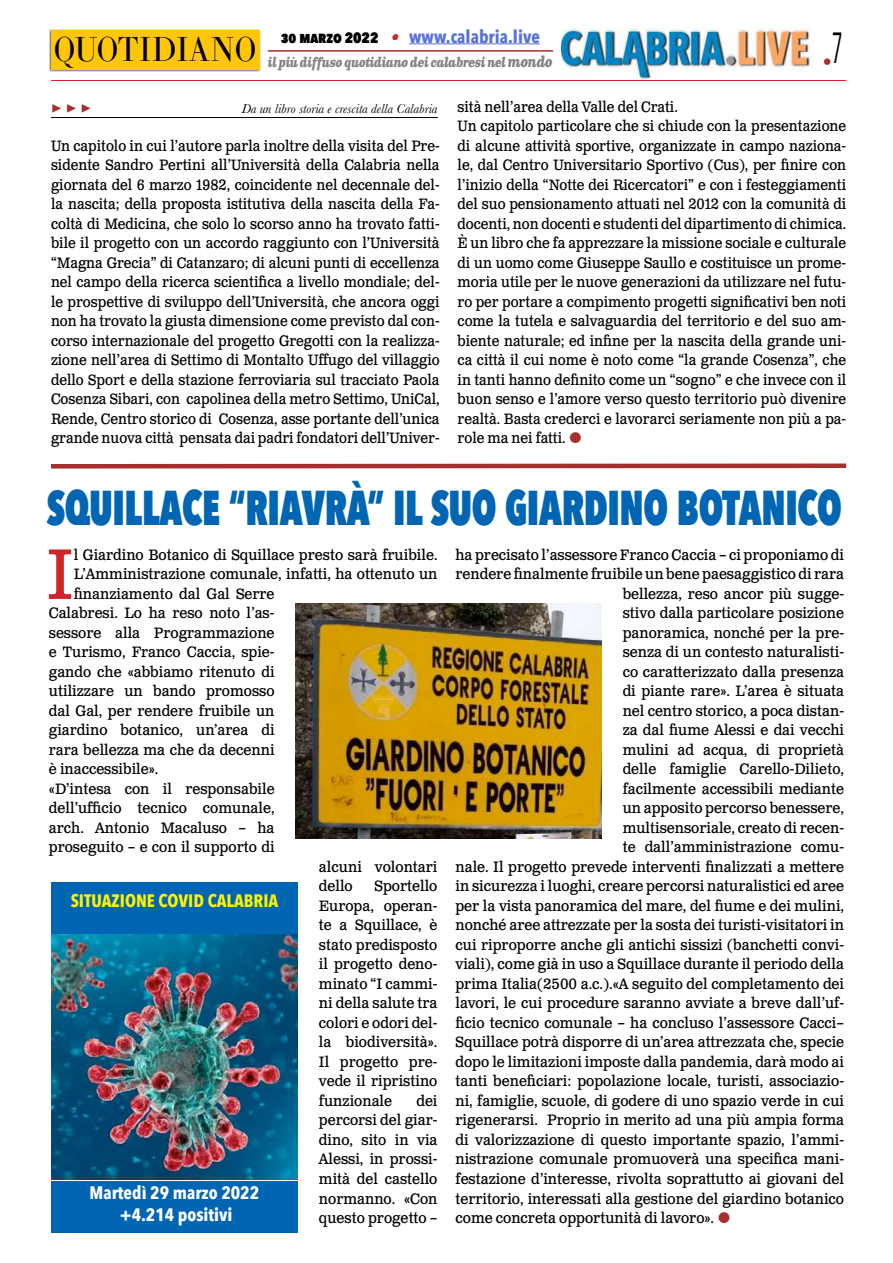
<style>
.page{position:relative;width:893px;height:1263px;background:#fff}
.page>*{position:absolute;margin:0;border:0;box-sizing:border-box;transform-origin:0 0}
.t1{font:71.25px "Clarendon Text Pro";color:#d2232a;scale:.93 1}
.t2{font:800 48.75px "Avenir Next Condensed";letter-spacing:-.01em;color:#0066b3;scale:.79 1}
.t3{font:34.2px "LTC Bodoni 175 Pro";color:#000;scale:.88 1}
.t4{font:700 18px/21.6px "Avenir Next Condensed";color:#fff;text-align:center}
.t5{font:700 18px "Avenir Next Condensed";color:#5972db}
.t6{font:700 18px "Avenir Next Condensed";color:#fff200}
.t7{font:700 18px "Minion Pro";color:#a62f2c}
.t8{font:18px "Avenir Next Condensed";color:#a62f2c}
.t9{font:15px/19.5px "Clarendon Text Pro";color:#000;text-align:justify;scale:.93 1}
.t10{font:15px/19.5px "Clarendon Text Pro";color:#000;text-align:justify;scale:.9 1}
.t11{font:italic 700 13.5px "Clarendon Text Pro";letter-spacing:-.05em;color:#808285;scale:.79 1}
.t12{font:italic 13.5px "Baskerville";color:#000}
.s1{font-weight:800;font-size:15px;color:#000}
.s2{font-family:"Clarendon Text Pro";font-style:italic;font-size:16.5px;color:#ce242b}
.s3{font-size:15px}
</style>
<div class="page">
<img style="left:561px;top:28px;width:252px;height:52px">
<hr style="left:51px;top:80px;width:795px;height:1px;background:#d2232a">
<div style="left:49px;top:29px;width:212px;height:43px;background:#000;opacity:.75"></div>
<div style="left:51px;top:31px;width:208px;height:39px;background:#ffc60a"></div>
<hr style="left:409px;top:43px;width:131px;height:1px;background:#5972db">
<hr style="left:268px;top:50px;width:285px;height:2px;background:#a62f2c">
<hr style="left:51px;top:117px;width:387px;height:1px;background:#000">
<svg style="left:51px;top:463px;width:796px;height:6px;background:#bc6260"></svg>
<img style="left:51px;top:933px;width:247px;height:246px">
<div style="left:51px;top:882px;width:247px;height:51px;background:#0066b3"></div>
<div style="left:51px;top:1181px;width:247px;height:52px;background:#0066b3"></div>
<img style="left:296px;top:604px;width:305px;height:234px">
<h3 class="t3" style="left:54px;top:27px;width:232px">QUOTIDIANO</h3>
<p class="t5" style="left:281px;top:25px;width:261px"><span class="s1">30 marzo 2022</span> <span class="s2">•</span> www.calabria.live</p>
<p class="t11" style="left:268px;top:53px;width:362px">il più diffuso quotidiano dei calabresi nel <span class="s3">mondo</span></p>
<p class="t8" style="left:823px;top:46px;width:22px">•<sup>7</sup></p>
<p class="t7" style="left:51px;top:95px;width:42px">▶ ▶ ▶</p>
<p class="t12" style="left:242px;top:100px;width:197px">Da un libro storia e crescita della Calabria</p>
<p class="t10" style="left:51px;top:136px;width:433px">Un capitolo in cui l’autore parla inoltre della visita del Pre&shy;sidente Sandro Pertini all’Università della Calabria nella giornata del 6 marzo 1982, coincidente nel decennale del&shy;la nascita; della proposta istitutiva della nascita della Fa&shy;coltà di Medicina, che solo lo scorso anno ha trovato fatti&shy;bile il progetto con un accordo raggiunto con l’Università “Magna Grecia” di Catanzaro; di alcuni punti di eccellenza nel campo della ricerca scientifica a livello mondiale; del&shy;le prospettive di sviluppo dell’Università, che ancora oggi non ha trovato la giusta dimensione come previsto dal con&shy;corso internazionale del progetto Gregotti con la realizza&shy;zione nell’area di Settimo di Montalto Uffugo del villaggio dello Sport e della stazione ferroviaria sul tracciato Paola Cosenza Sibari, con capolinea della metro Settimo, UniCal, Rende, Centro storico di Cosenza, asse portante dell’unica grande nuova città pensata dai padri fondatori dell’Univer-</p>
<p class="t10" style="left:458px;top:97px;width:433px;text-align:left">sità nell’area della Valle del Crati.<br>Un capitolo particolare che si chiude con la presentazione di alcune attività sportive, organizzate in campo naziona&shy;le, dal Centro Universitario Sportivo (Cus), per finire con l’inizio della “Notte dei Ricercatori” e con i festeggiamenti del suo pensionamento attuati nel 2012 con la comunità di docenti, non docenti e studenti del dipartimento di chimica.<br>È un libro che fa apprezzare la missione sociale e culturale di un uomo come Giuseppe Saullo e costituisce un prome&shy;moria utile per le nuove generazioni da utilizzare nel futu&shy;ro per portare a compimento progetti significativi ben noti come la tutela e salvaguardia del territorio e del suo am&shy;biente naturale; ed infine per la nascita della grande uni&shy;ca città il cui nome è noto come “la grande Cosenza”, che in tanti hanno definito come un “sogno” e che invece con il buon senso e l’amore verso questo territorio può divenire realtà. Basta crederci e lavorarci seriamente non più a pa&shy;role ma nei fatti.</p>
<h2 class="t2" style="left:47px;top:477px;width:1008px">SQUILLACE “RIAVRÀ” IL SUO GIARDINO BOTANICO</h2>
<h1 class="t1" style="left:46px;top:531px;width:31px">I</h1>
<p class="t9" style="left:74px;top:546px;width:393px">l Giardino Botanico di Squillace presto sarà fruibile.</p>
<p class="t9" style="left:455px;top:546px;width:419px">ha precisato l’assessore Franco Caccia – ci proponiamo di</p>
<p class="t9" style="left:455px;top:565px;width:419px">rendere finalmente fruibile un bene paesaggistico di rara</p>
<p class="t9" style="left:623px;top:585px;width:240px">bellezza, reso ancor più sugge-</p>
<p class="t9" style="left:623px;top:604px;width:240px">stivo dalla particolare posizione</p>
<p class="t9" style="left:623px;top:624px;width:240px">panoramica, nonché per la pre-</p>
<p class="t9" style="left:623px;top:643px;width:240px">senza di un contesto naturalisti-</p>
<p class="t9" style="left:623px;top:663px;width:240px">co caratterizzato dalla presenza</p>
<p class="t9" style="left:623px;top:682px;width:240px">di piante rare». L’area è situata</p>
<p class="t9" style="left:623px;top:702px;width:240px">nel centro storico, a poca distan-</p>
<p class="t9" style="left:623px;top:721px;width:240px">za dal fiume Alessi e dai vecchi</p>
<p class="t9" style="left:623px;top:741px;width:240px">mulini ad acqua, di proprietà</p>
<p class="t9" style="left:623px;top:760px;width:240px">delle famiglie Carello-Dilieto,</p>
<p class="t9" style="left:623px;top:780px;width:240px">facilmente accessibili mediante</p>
<p class="t9" style="left:623px;top:799px;width:240px">un apposito percorso benessere,</p>
<p class="t9" style="left:623px;top:819px;width:240px">multisensoriale, creato di recen-</p>
<p class="t9" style="left:623px;top:838px;width:240px">te dall’amministrazione comu-</p>
<p class="t9" style="left:455px;top:858px;width:419px">nale. Il progetto prevede interventi finalizzati a mettere</p>
<p class="t9" style="left:455px;top:877px;width:419px">in sicurezza i luoghi, creare percorsi naturalistici ed aree</p>
<p class="t9" style="left:455px;top:897px;width:419px">per la vista panoramica del mare, del fiume e dei mulini,</p>
<p class="t9" style="left:455px;top:916px;width:419px">nonché aree attrezzate per la sosta dei turisti-visitatori in</p>
<p class="t9" style="left:455px;top:936px;width:419px">cui riproporre anche gli antichi sissizi (banchetti convi-</p>
<p class="t9" style="left:455px;top:955px;width:419px">viali), come già in uso a Squillace durante il periodo della</p>
<p class="t9" style="left:455px;top:975px;width:419px">prima Italia(2500 a.c.).«A seguito del completamento dei</p>
<p class="t9" style="left:455px;top:994px;width:419px">lavori, le cui procedure saranno avviate a breve dall’uf-</p>
<p class="t9" style="left:455px;top:1014px;width:419px">ficio tecnico comunale – ha concluso l’assessore Cacci–</p>
<p class="t9" style="left:455px;top:1033px;width:419px">Squillace potrà disporre di un’area attrezzata che, specie</p>
<p class="t9" style="left:455px;top:1053px;width:419px">dopo le limitazioni imposte dalla pandemia, darà modo ai</p>
<p class="t9" style="left:455px;top:1072px;width:419px">tanti beneficiari: popolazione locale, turisti, associazio-</p>
<p class="t9" style="left:455px;top:1092px;width:419px">ni, famiglie, scuole, di godere di uno spazio verde in cui</p>
<p class="t9" style="left:455px;top:1111px;width:419px">rigenerarsi. Proprio in merito ad una più ampia forma</p>
<p class="t9" style="left:455px;top:1131px;width:419px">di valorizzazione di questo importante spazio, l’ammi-</p>
<p class="t9" style="left:455px;top:1150px;width:419px">nistrazione comunale promuoverà una specifica mani-</p>
<p class="t9" style="left:455px;top:1170px;width:419px">festazione d’interesse, rivolta soprattutto ai giovani del</p>
<p class="t9" style="left:455px;top:1189px;width:419px">territorio, interessati alla gestione del giardino botanico</p>
<p class="t9" style="left:455px;top:1209px;width:280px">come concreta opportunità di lavoro».</p>
<p class="t9" style="left:74px;top:565px;width:393px">L’Amministrazione comunale, infatti, ha ottenuto un</p>
<p class="t9" style="left:74px;top:585px;width:217px">finanziamento dal Gal Serre</p>
<p class="t9" style="left:49px;top:604px;width:244px">Calabresi. Lo ha reso noto l’as-</p>
<p class="t9" style="left:49px;top:624px;width:244px">sessore alla Programmazione</p>
<p class="t9" style="left:49px;top:643px;width:244px">e Turismo, Franco Caccia, spie-</p>
<p class="t9" style="left:49px;top:663px;width:244px">gando che «abbiamo ritenuto di</p>
<p class="t9" style="left:49px;top:682px;width:244px">utilizzare un bando promosso</p>
<p class="t9" style="left:49px;top:702px;width:244px">dal Gal, per rendere fruibile un</p>
<p class="t9" style="left:49px;top:721px;width:244px">giardino botanico, un’area di</p>
<p class="t9" style="left:49px;top:741px;width:244px">rara bellezza ma che da decenni</p>
<p class="t9" style="left:49px;top:760px;width:119px">è inaccessibile».</p>
<p class="t9" style="left:49px;top:780px;width:244px">«D’intesa con il responsabile</p>
<p class="t9" style="left:49px;top:799px;width:244px">dell’ufficio tecnico comunale,</p>
<p class="t9" style="left:49px;top:819px;width:244px">arch. Antonio Macaluso – ha</p>
<p class="t9" style="left:49px;top:838px;width:244px">proseguito – e con il supporto di</p>
<p class="t9" style="left:319px;top:858px;width:129px">alcuni volontari</p>
<p class="t9" style="left:319px;top:877px;width:38px">dello</p>
<p class="t9" style="left:319px;top:877px;width:129px;text-indent:56px">Sportello Europa, operan&shy;te a Squillace, è stato predisposto il progetto deno&shy;minato “I cammi&shy;ni della salute tra colori e odori del&shy;la biodiversità».<br>Il progetto pre&shy;vede il ripristino funzionale</p>
<p class="t6" style="left:71px;top:890px;width:209px">SITUAZIONE COVID CALABRIA</p>
<p class="t9" style="left:319px;top:1092px;width:129px;text-indent:97px">dei percorsi del giar&shy;dino, sito in via Alessi, in prossi&shy;mità del castello normanno. «Con questo progetto –</p>
<p class="t4" style="left:90px;top:1182px;width:171px">Martedì 29 marzo 2022 +4.214 positivi</p>
</div>
